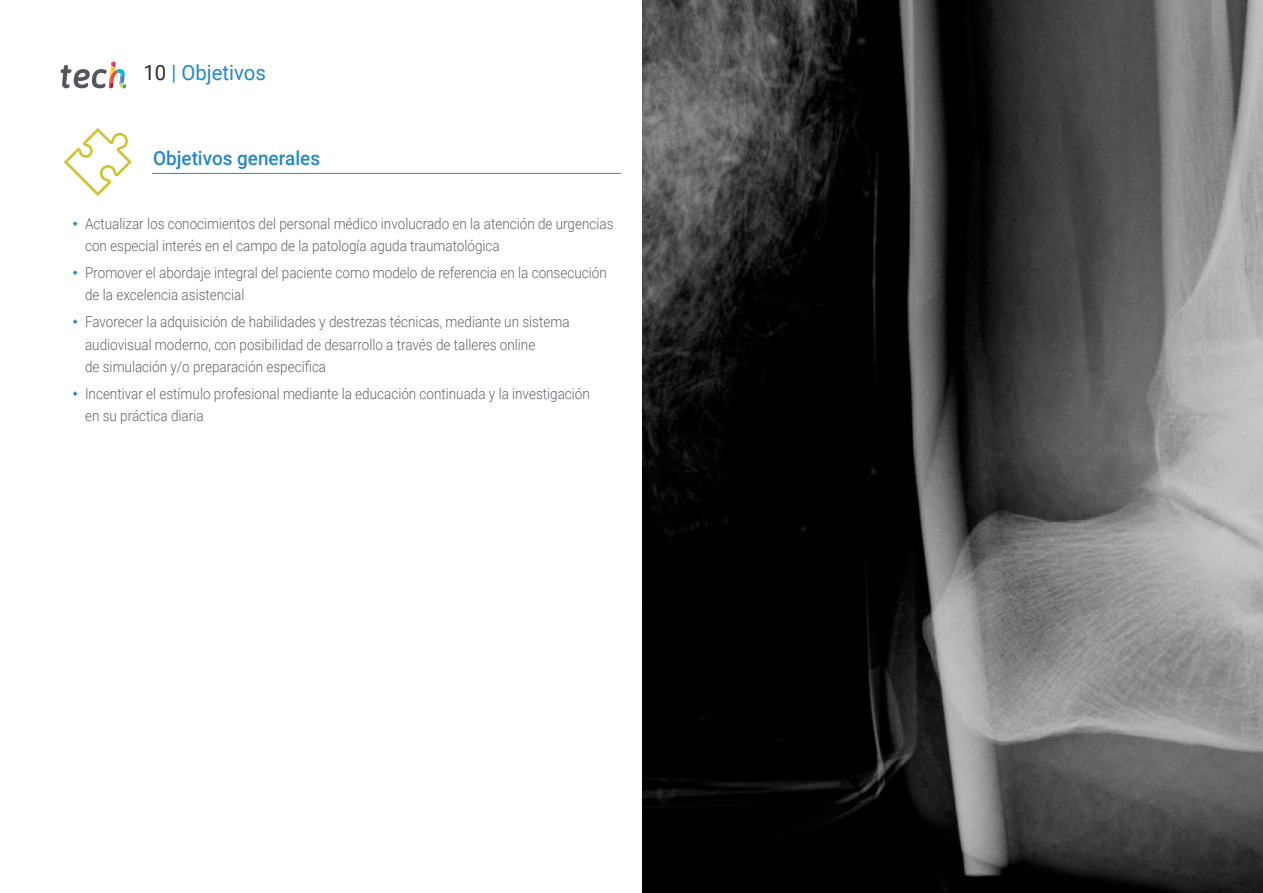
<style>
.page{position:relative;width:1263px;height:893px;background:#fff}
.page>*{position:absolute;margin:0;border:0;box-sizing:border-box;transform-origin:0 0}
.t1{font:21px "Roboto";color:#2488c9}
.t2{font:500 19.5px "Roboto";color:#2488c9}
.t3{font:300 15px/22.5px "Roboto";color:#61646a;scale:.9 1}
.s1{color:#312e20}
.s2{color:#2289cb}
</style>
<div class="page">
<img style="left:642px;top:0;width:621px;height:893px">
<svg style="left:61px;top:62px;width:65px;height:27px"></svg>
<svg style="left:64px;top:128px;width:68px;height:68px"></svg>
<hr style="left:152px;top:173px;width:469px;height:1px;background:#2488c9">
<h1 class="t1" style="left:144px;top:57px;width:124px"><span class="s1">10</span> <span class="s2">|</span> Objetivos</h1>
<h2 class="t2" style="left:153px;top:144px;width:169px">Objetivos generales</h2>
<p class="t3" style="left:85px;top:211px;width:589px">Actualizar los conocimientos del personal médico involucrado en la atención de urgencias con especial interés en el campo de la patología aguda traumatológica</p>
<p class="t3" style="left:85px;top:261px;width:581px">Promover el abordaje integral del paciente como modelo de referencia en la consecución de la excelencia asistencial</p>
<p class="t3" style="left:85px;top:310px;width:540px">Favorecer la adquisición de habilidades y destrezas técnicas, mediante un sistema audiovisual moderno, con posibilidad de desarrollo a través de talleres online<br>de simulación y/o preparación específica</p>
<p class="t3" style="left:85px;top:382px;width:562px">Incentivar el estímulo profesional mediante la educación continuada y la investigación en su práctica diaria</p>
</div>
